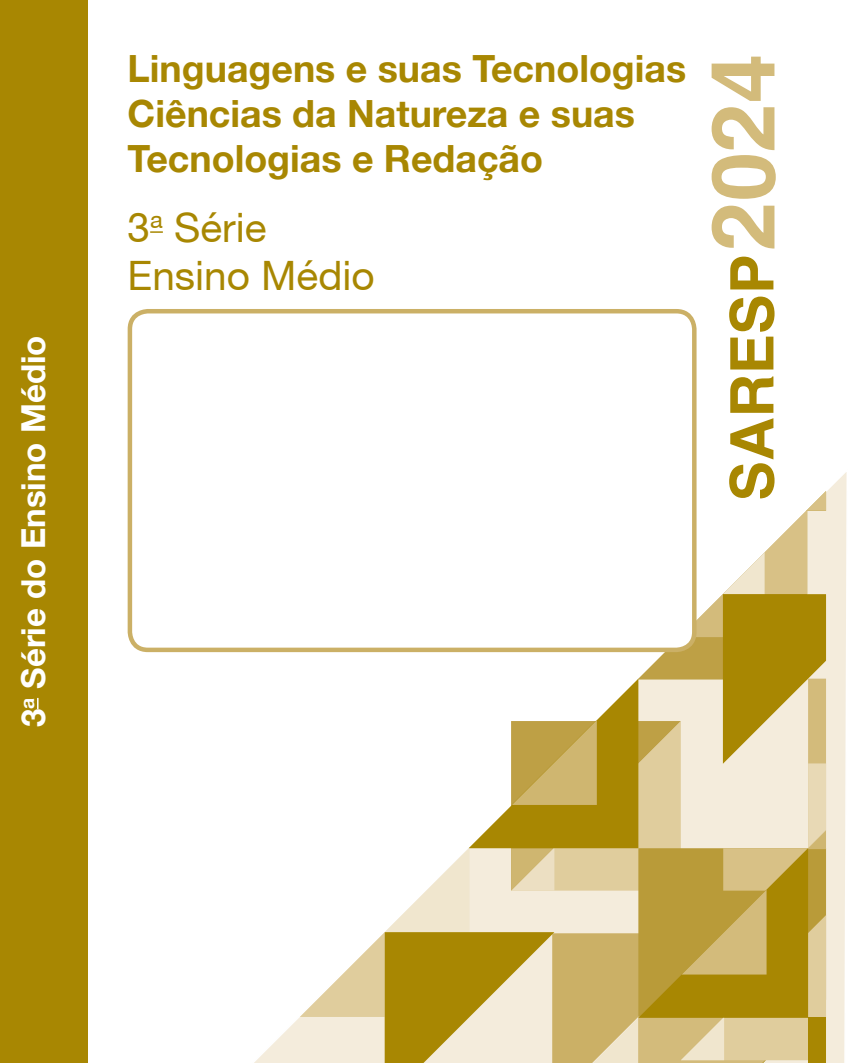
<style>
.page{position:relative;width:851px;height:1063px;background:#fff}
.page>*{position:absolute;margin:0;border:0;box-sizing:border-box;transform-origin:0 0}
.t1{font:700 60px "Helvetica";color:#a88702}
.t2{font:40.5px/48.6px "Helvetica 55 Roman";color:#a88702}
.t3{font:700 37.5px/45px "Helvetica 55";color:#a88702}
.t4{font:700 33px "Helvetica 55";color:#fff}
.s1{font-size:88.5px;color:#d3bb7b}
</style>
<div class="page">
<svg style="left:230px;top:466px;width:617px;height:597px"></svg>
<svg style="left:300px;top:491px;width:525px;height:572px"></svg>
<div style="left:808px;top:1018px;width:17px;height:45px;background:#a88702"></div>
<div style="left:0;top:0;width:87px;height:1063px;background:#a88702"></div>
<svg style="left:37px;top:698px;width:2px;height:11px"></svg>
<div style="left:130px;top:311px;width:564px;height:339px;background:#fff;border-radius:18px"></div>
<div style="left:128px;top:309px;width:568px;height:343px;border:4px solid #cbb066;border-radius:18px"></div>
<svg style="left:150px;top:231px;width:13px;height:2px"></svg>
<p class="t4" style="left:13px;top:727px;width:393px;rotate:-90deg">3<sup>a</sup> Série do Ensino Médio</p>
<p class="t3" style="left:128px;top:45px;width:560px">Linguagens e suas Tecnologias<br>Ciências da Natureza e suas<br>Tecnologias e Redação</p>
<p class="t2" style="left:128px;top:202px;width:248px">3<sup>a</sup> Série<br>Ensino Médio</p>
<p class="t1" style="left:715px;top:501px;width:448px;rotate:-90deg">SARESP<span class="s1">2024</span></p>
</div>
